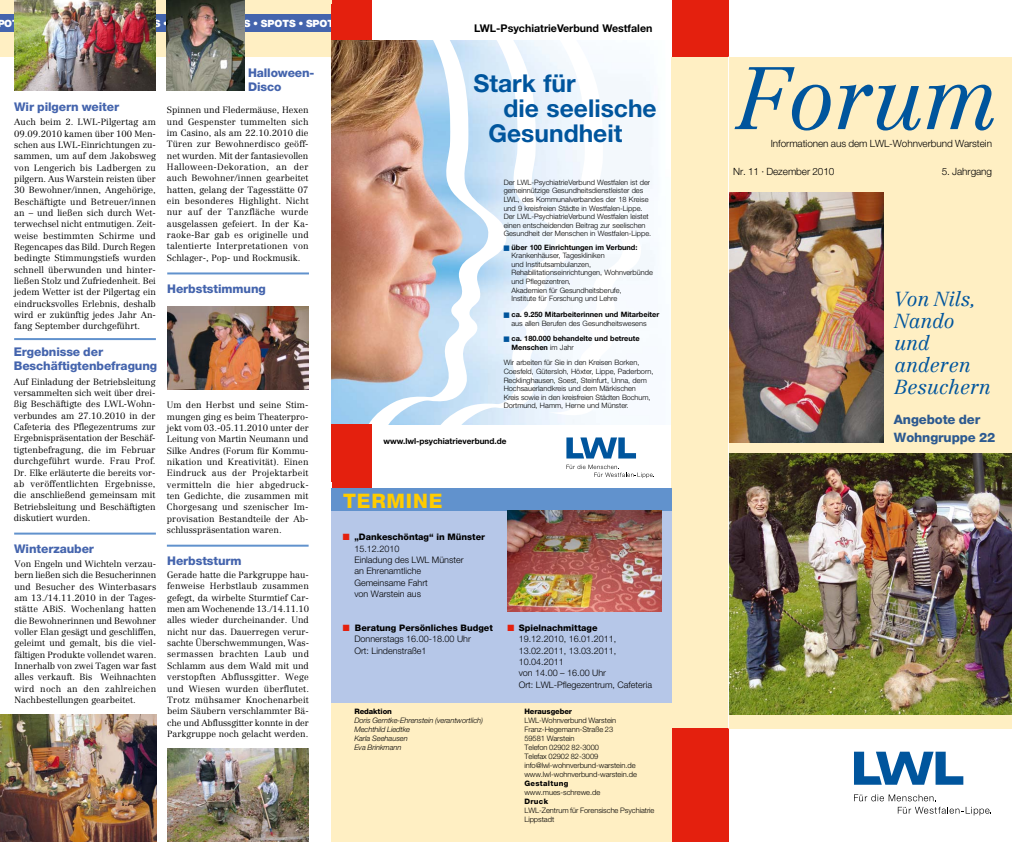
<style>
.page{position:relative;width:1012px;height:842px;background:#fff}
.page>*{position:absolute;margin:0;border:0;box-sizing:border-box;transform-origin:0 0}
.t1{font:italic 300 87px "Centennial";letter-spacing:-.005em;color:#00559d}
.t2{font:700 24.6px "Helvetica Neue";color:#00559d}
.t3{font:italic 300 20px/22px "Centennial";letter-spacing:-.005em;color:#00559d}
.t4{font:800 20px "Helvetica Neue";letter-spacing:.04em;color:#fc0}
.t5{font:800 13px/18px "Helvetica Neue";letter-spacing:-.01em;color:#2d5a90}
.t6{font:800 12px/14.4px "Helvetica Neue";letter-spacing:-.01em;color:#4464ad}
.t7{font:700 10.7px "Helvetica Neue";color:#000}
.t8{font:300 10px "Helvetica Neue";letter-spacing:-.005em;color:#000}
.t9{font:300 9px/11.3px "Centennial";color:#000;text-align:justify}
.t10{font:300 9px/11.3px "Helvetica Neue";color:#000}
.t11{font:700 8.2px "Helvetica Neue";color:#000}
.t12{font:300 7.5px/9px "Helvetica Neue";letter-spacing:-.005em;color:#000}
.t13{font:italic 300 7.5px/9px "Helvetica Neue";letter-spacing:-.005em;color:#000}
.t14{font:800 7.5px "Helvetica Neue";letter-spacing:-.01em;color:#000}
.t15{font:800 7.5px "Helvetica Neue";letter-spacing:.04em;color:#000}
.t16{font:300 7.4px/8.6px "Helvetica Neue";color:#000}
.t17{font:700 7.4px/8.6px "Helvetica Neue";color:#000}
.s1{color:#00559d}
.s2{font-weight:700}
.s3{font-weight:300}
.s4{color:#e4200e}
.s5{font-weight:800}
</style>
<div class="page">
<div style="left:0;top:0;width:332px;height:57px;background:#ffefc3"></div>
<div style="left:0;top:15px;width:332px;height:17px;background:#4464ad"></div>
<svg style="left:332px;top:40px;width:316px;height:384px"></svg>
<svg style="left:566px;top:437px;width:70px;height:21px"></svg>
<svg style="left:566px;top:465px;width:88px;height:13px"></svg>
<div style="left:332px;top:703px;width:340px;height:139px;background:#ffefc3"></div>
<div style="left:672px;top:57px;width:340px;height:672px;background:#ffefc3"></div>
<div style="left:672px;top:729px;width:57px;height:113px;background:#e4200e"></div>
<div style="left:332px;top:424px;width:39px;height:64px;background:#e4200e"></div>
<svg style="left:854px;top:752px;width:109px;height:33px"></svg>
<svg style="left:854px;top:794px;width:82px;height:7px"></svg>
<svg style="left:898px;top:807px;width:93px;height:8px"></svg>
<div style="left:332px;top:0;width:39px;height:40px;background:#e4200e"></div>
<div style="left:672px;top:0;width:57px;height:57px;background:#e4200e"></div>
<div style="left:332px;top:497px;width:340px;height:206px;background:#b6c7e8"></div>
<div style="left:332px;top:488px;width:340px;height:23px;background:#6192cd"></div>
<img style="left:507px;top:511px;width:155px;height:100px">
<img style="left:0;top:714px;width:156px;height:128px">
<img style="left:14px;top:0;width:141px;height:91px">
<img style="left:167px;top:0;width:77px;height:91px">
<img style="left:167px;top:306px;width:141px;height:84px">
<img style="left:167px;top:748px;width:142px;height:94px">
<img style="left:729px;top:454px;width:283px;height:260px">
<img style="left:729px;top:193px;width:155px;height:249px">
<hr style="left:728px;top:57px;width:1px;height:671px;background:#fff">
<hr style="left:167px;top:272px;width:142px;height:2px;background:#6192cd">
<hr style="left:14px;top:338px;width:142px;height:2px;background:#6192cd">
<hr style="left:167px;top:545px;width:142px;height:2px;background:#6192cd">
<hr style="left:14px;top:533px;width:142px;height:2px;background:#6192cd">
<h3 class="t6" style="left:14px;top:100px;width:107px">Wir pilgern weiter</h3>
<p class="t9" style="left:14px;top:116px;width:143px">Auch beim 2. LWL-Pilgertag am 09.09.2010 kamen über 100 Men&shy;schen aus LWL-Einrichtungen zu&shy;sammen, um auf dem Jakobsweg von Lengerich bis Ladbergen zu pilgern. Aus Warstein reisten über 30 Bewohner/innen, Angehörige, Beschäftigte und Betreuer/innen an – und ließen sich durch Wet&shy;terwechsel nicht entmutigen. Zeit&shy;weise bestimmten Schirme und Regencapes das Bild. Durch Regen bedingte Stimmungstiefs wurden schnell überwunden und hinter&shy;ließen Stolz und Zufriedenheit. Bei jedem Wetter ist der Pilgertag ein eindrucksvolles Erlebnis, deshalb wird er zukünftig jedes Jahr An&shy;fang September durchgeführt.</p>
<h3 class="t6" style="left:14px;top:345px;width:145px;line-height:14px">Ergebnisse der<br>Beschäftigtenbefragung</h3>
<p class="t9" style="left:14px;top:376px;width:143px">Auf Einladung der Betriebsleitung versammelten sich weit über drei&shy;ßig Beschäftigte des LWL-Wohn&shy;verbundes am 27.10.2010 in der Cafeteria des Pflegezentrums zur Ergebnispräsentation der Beschäf&shy;tigtenbefragung, die im Februar durchgeführt wurde. Frau Prof.<br>Dr. Elke erläuterte die bereits vor&shy;ab veröffentlichten Ergebnisse, die anschließend gemeinsam mit Betriebsleitung und Beschäftigten diskutiert wurden.</p>
<h3 class="t6" style="left:14px;top:541px;width:81px">Winterzauber</h3>
<p class="t9" style="left:15px;top:558px;width:143px">Von Engeln und Wichteln verzau&shy;bern ließen sich die Besucherinnen und Besucher des Winterbasars am 13./14.11.2010 in der Tages&shy;stätte ABiS. Wochenlang hatten die Bewohnerinnen und Bewohner voller Elan gesägt und geschliffen, geleimt und gemalt, bis die viel&shy;fältigen Produkte vollendet waren.<br>Innerhalb von zwei Tagen war fast alles verkauft. Bis Weihnachten wird noch an den zahlreichen Nachbestellungen gearbeitet.</p>
<h3 class="t6" style="left:248px;top:65px;width:68px">Halloween-<br>Disco</h3>
<p class="t9" style="left:167px;top:104px;width:143px">Spinnen und Fledermäuse, Hexen und Gespenster tummelten sich im Casino, als am 22.10.2010 die Türen zur Bewohnerdisco geöff&shy;net wurden. Mit der fantasievollen Halloween-Dekoration, an der auch Bewohner/innen gearbeitet hatten, gelang der Tagesstätte 07 ein besonderes Highlight. Nicht nur auf der Tanzfläche wurde ausgelassen gefeiert. In der Ka&shy;raoke-Bar gab es originelle und talentierte Interpretationen von Schlager-, Pop- und Rockmusik.</p>
<h3 class="t6" style="left:167px;top:281px;width:100px">Herbststimmung</h3>
<p class="t9" style="left:167px;top:399px;width:143px">Um den Herbst und seine Stim&shy;mungen ging es beim Theaterpro&shy;jekt vom 03.-05.11.2010 unter der Leitung von Martin Neumann und Silke Andres (Forum für Kommu&shy;nikation und Kreativität). Einen Eindruck aus der Projektarbeit vermitteln die hier abgedruck&shy;ten Gedichte, die zusammen mit Chorgesang und szenischer Im&shy;provisation Bestandteile der Ab&shy;schlusspräsentation waren.</p>
<p class="t9" style="left:167px;top:569px;width:143px;text-align:left">Gerade hatte die Parkgruppe hau&shy;fenweise Herbstlaub zusammen gefegt, da wirbelte Sturmtief Car&shy;men am Wochenende 13./14.11.10 alles wieder durcheinander. Und nicht nur das. Dauerregen verur&shy;sachte Überschwemmungen, Was&shy;sermassen brachten Laub und<br>Schlamm aus dem Wald mit und verstopften Abflussgitter. Wege und Wiesen wurden überflutet.<br>Trotz mühsamer Knochenarbeit beim Säubern verschlammter Bä&shy;che und Abflussgitter konnte in der<br>Parkgruppe noch gelacht werden.</p>
<h3 class="t6" style="left:167px;top:553px;width:76px">Herbststurm</h3>
<p class="t7" style="left:474px;top:22px;width:180px">LWL-PsychiatrieVerbund Westfalen</p>
<h2 class="t2" style="left:473px;top:68px;width:104px">Stark für</h2>
<h2 class="t2" style="left:504px;top:93px;width:155px">die seelische</h2>
<h2 class="t2" style="left:488px;top:118px;width:135px">Gesundheit</h2>
<p class="t16" style="left:504px;top:178px;width:149px">Der LWL-PsychiatrieVerbund Westfalen ist der gemeinnützige Gesundheitsdienstleister des LWL, des Kommunalverbandes der 18 Kreise und 9 kreisfreien Städte in Westfalen-Lippe.<br>Der LWL-PsychiatrieVerbund Westfalen leistet einen entscheidenden Beitrag zur seelischen Gesundheit der Menschen in Westfalen-Lippe.</p>
<p class="t16" style="left:511px;top:243px;width:143px;text-indent:-8px"><span class="s1">■</span> <span class="s2">über 100 Einrichtungen im Verbund:<br></span>Krankenhäuser, Tageskliniken<br>und Institutsambulanzen, Rehabilitationseinrichtungen, Wohnverbünde und Pflegezentren,<br>Akademien für Gesundheitsberufe,<br>Institute für Forschung und Lehre</p>
<p class="t17" style="left:511px;top:310px;width:149px;text-indent:-8px"><span class="s1">■</span> ca. 9.250 Mitarbeiterinnen und Mitarbeiter <span class="s3">aus allen Berufen des Gesundheitswesens</span></p>
<p class="t17" style="left:511px;top:334px;width:130px;text-indent:-8px"><span class="s1">■</span> ca. 180.000 behandelte und betreute<br>Menschen <span class="s3">im Jahr</span></p>
<p class="t16" style="left:504px;top:358px;width:151px">Wir arbeiten für Sie in den Kreisen Borken, Coesfeld, Gütersloh, Höxter, Lippe, Paderborn, Recklinghausen, Soest, Steinfurt, Unna, dem Hochsauerlandkreis und dem Märkischen<br>Kreis sowie in den kreisfreien Städten Bochum, Dortmund, Hamm, Herne und Münster.</p>
<p class="t11" style="left:383px;top:436px;width:124px">www.lwl-psychiatrieverbund.de</p>
<h3 class="t4" style="left:343px;top:489px;width:101px">TERMINE</h3>
<p class="t10" style="left:354px;top:531px;width:132px;text-indent:-11px"><span class="s4">■</span> <span class="s5">„Dankeschöntag“ in Münster<br></span>15.12.2010<br>Einladung des LWL Münster<br>an Ehrenamtliche<br>Gemeinsame Fahrt<br>von Warstein aus</p>
<p class="t10" style="left:354px;top:622px;width:140px;text-indent:-11px"><span class="s4">■</span> <span class="s5">Beratung Persönliches Budget<br></span>Donnerstags 16.00-18.00 Uhr<br>Ort: Lindenstraße1</p>
<p class="t14" style="left:354px;top:707px;width:39px">Redaktion</p>
<p class="t13" style="left:354px;top:716px;width:130px">Doris Gerntke-Ehrenstein (verantwortlich)<br>Mechthild Liedtke<br>Karla Seehausen<br>Eva Brinkmann</p>
<p class="t10" style="left:519px;top:622px;width:135px;text-indent:-11px"><span class="s4">■</span> <span class="s5">Spielnachmittage<br></span>19.12.2010, 16.01.2011,<br>13.02.2011, 13.03.2011,<br>10.04.2011<br>von 14.00 – 16.00 Uhr<br>Ort: LWL-Pflegezentrum, Cafeteria</p>
<p class="t14" style="left:524px;top:707px;width:49px">Herausgeber</p>
<p class="t12" style="left:524px;top:716px;width:114px">LWL-Wohnverbund Warstein<br>Franz-Hegemann-Straße 23<br>59581 Warstein<br>Telefon 02902 82-3000<br>Telefax 02902 82-3009 info@lwl-wohnverbund-warstein.de www.lwl-wohnverbund-warstein.de</p>
<p class="t15" style="left:524px;top:779px;width:45px">Gestaltung</p>
<p class="t12" style="left:524px;top:788px;width:77px">www.mues-schrewe.de</p>
<p class="t14" style="left:524px;top:797px;width:25px">Druck</p>
<p class="t12" style="left:524px;top:806px;width:132px">LWL-Zentrum für Forensische Psychiatrie<br>Lippstadt</p>
<h1 class="t1" style="left:737px;top:46px;width:262px">Forum</h1>
<p class="t8" style="left:771px;top:137px;width:223px">Informationen aus dem LWL-Wohnverbund Warstein</p>
<p class="t8" style="left:733px;top:165px;width:103px">Nr. 11 · Dezember 2010</p>
<p class="t8" style="left:942px;top:165px;width:52px">5. Jahrgang</p>
<h3 class="t3" style="left:894px;top:288px;width:98px">Von Nils,<br>Nando und anderen<br>Besuchern</h3>
<h3 class="t5" style="left:894px;top:410px;width:103px">Angebote der<br>Wohngruppe 22</h3>
</div>
